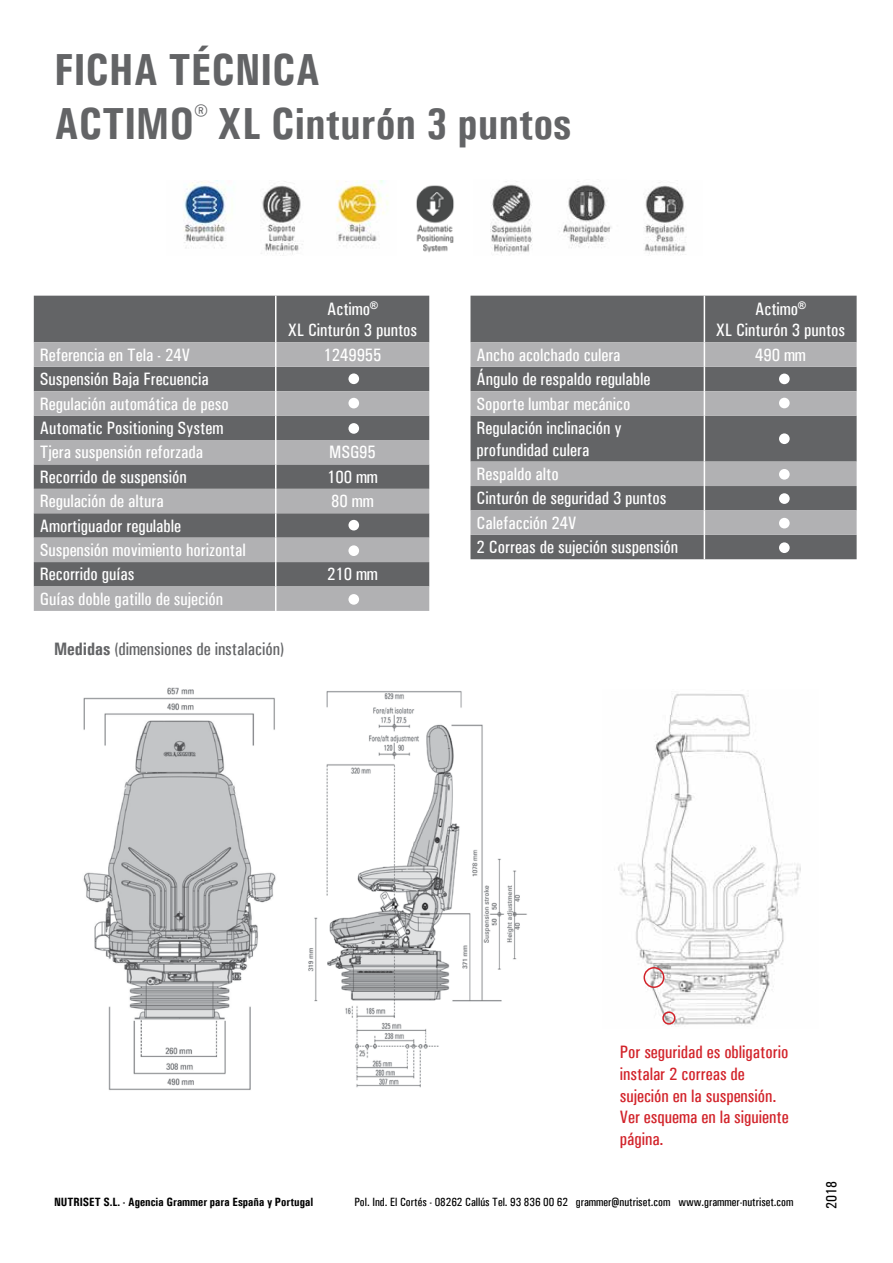
<style>
.page{position:relative;width:893px;height:1263px;background:#fff}
.page>*{position:absolute;margin:0;border:0;box-sizing:border-box;transform-origin:0 0}
.t1{font:700 45px/54px "Univers Condensed";color:#636466}
.t2{font:500 18px/24.5px "Univers Condensed";color:#fff}
.t3{font:500 18px/21.6px "Univers Condensed";color:#d2232a}
.t4{font:500 18px "Univers Condensed";color:#636466}
.t5{font:500 15px "Univers Condensed";color:#000}
.t6{font:500 12px "Univers Condensed";color:#000}
.t7{font:700 12px "Univers Condensed";color:#000}
.s1{font-weight:700}
</style>
<div class="page">
<div style="left:34px;top:296px;width:395px;height:46px;background:#636466"></div>
<svg style="left:34px;top:342px;width:395px;height:269px;background:#8e8f91"></svg>
<hr style="left:275px;top:296px;width:1px;height:46px;background:#fff">
<svg style="left:275px;top:342px;width:1px;height:269px"></svg>
<div style="left:348px;top:373px;width:11px;height:11px;background:#fff;border-radius:50%"></div>
<div style="left:348px;top:398px;width:11px;height:10px;background:#fff;border-radius:50%"></div>
<div style="left:348px;top:423px;width:11px;height:11px;background:#fff;border-radius:50%"></div>
<div style="left:470px;top:296px;width:387px;height:263px;background:#636466"></div>
<svg style="left:470px;top:342px;width:387px;height:193px;background:#8c8c8e"></svg>
<hr style="left:704px;top:296px;width:1px;height:46px;background:#fff">
<svg style="left:704px;top:342px;width:1px;height:74px"></svg>
<hr style="left:704px;top:416px;width:1px;height:46px;background:#fff">
<svg style="left:704px;top:462px;width:1px;height:97px"></svg>
<div style="left:779px;top:374px;width:11px;height:10px;background:#fff;border-radius:50%"></div>
<div style="left:779px;top:433px;width:11px;height:11px;background:#fff;border-radius:50%"></div>
<div style="left:779px;top:469px;width:11px;height:11px;background:#fff;border-radius:50%"></div>
<div style="left:779px;top:493px;width:11px;height:11px;background:#fff;border-radius:50%"></div>
<div style="left:779px;top:518px;width:11px;height:10px;background:#fff;border-radius:50%"></div>
<div style="left:779px;top:398px;width:11px;height:10px;background:#fff;border-radius:50%"></div>
<div style="left:348px;top:520px;width:11px;height:10px;background:#fff;border-radius:50%"></div>
<div style="left:348px;top:545px;width:11px;height:11px;background:#fff;border-radius:50%"></div>
<div style="left:348px;top:594px;width:11px;height:11px;background:#fff;border-radius:50%"></div>
<div style="left:779px;top:542px;width:11px;height:11px;background:#fff;border-radius:50%"></div>
<img style="left:183px;top:180px;width:503px;height:76px">
<img style="left:308px;top:691px;width:219px;height:397px">
<img style="left:83px;top:687px;width:193px;height:403px">
<img style="left:618px;top:694px;width:183px;height:332px">
<div style="left:643px;top:967px;width:21px;height:21px;border:2px solid #d2232a;border-radius:50%"></div>
<div style="left:662px;top:1011px;width:13px;height:14px;border:2px solid #d2232a;border-radius:50%"></div>
<h1 class="t1" style="left:54px;top:42px;width:519px">FICHA TÉCNICA<br>ACTIMO<sup>®</sup> XL Cinturón 3 puntos</h1>
<p class="t2" style="left:288px;top:298px;width:131px;line-height:21.6px;text-align:center">Actimo<sup>®<br></sup>XL Cinturón 3 puntos</p>
<p class="t2" style="left:716px;top:298px;width:131px;line-height:21.6px;text-align:center">Actimo<sup>®<br></sup>XL Cinturón 3 puntos</p>
<p class="t2" style="left:40px;top:342px;width:152px">Referencia en Tela - 24V</p>
<p class="t2" style="left:323px;top:342px;width:60px">1249955</p>
<p class="t2" style="left:40px;top:367px;width:190px">Suspensión Baja Frecuencia<br>Regulación automática de peso<br>Automatic Positioning System<br>Tjera suspensión reforzada</p>
<p class="t2" style="left:329px;top:440px;width:48px">MSG95</p>
<p class="t2" style="left:40px;top:464px;width:149px">Recorrido de suspensión</p>
<p class="t2" style="left:327px;top:464px;width:52px">100 mm</p>
<p class="t2" style="left:40px;top:489px;width:125px">Regulación de altura</p>
<p class="t2" style="left:331px;top:489px;width:44px">80 mm</p>
<p class="t2" style="left:40px;top:513px;width:207px">Amortiguador regulable<br>Suspensión movimiento horizontal<br>Recorrido guías</p>
<p class="t2" style="left:327px;top:562px;width:52px">210 mm</p>
<p class="t2" style="left:40px;top:587px;width:185px">Guías doble gatillo de sujeción</p>
<p class="t4" style="left:54px;top:638px;width:232px"><span class="s1">Medidas</span> (dimensiones de instalación)</p>
<p class="t2" style="left:476px;top:342px;width:146px">Ancho acolchado culera</p>
<p class="t2" style="left:755px;top:342px;width:52px">490 mm</p>
<p class="t2" style="left:476px;top:367px;width:175px">Ángulo de respaldo regulable<br>Soporte lumbar mecánico<br>Regulación inclinación y</p>
<p class="t2" style="left:476px;top:437px;width:203px">profundidad culera<br>Respaldo alto<br>Cinturón de seguridad 3 puntos<br>Calefacción 24V<br>2 Correas de sujeción suspensión</p>
<p class="t3" style="left:620px;top:1041px;width:170px">Por seguridad es obligatorio instalar 2 correas de sujeción en la suspensión.<br>Ver esquema en la siguiente página.</p>
<p class="t7" style="left:54px;top:1194px;width:261px">NUTRISET S.L. - Agencia Grammer para España y Portugal</p>
<p class="t6" style="left:354px;top:1195px;width:440px">Pol. Ind. El Cortés - 08262 Callús Tel. 93 836 00 62 grammer@nutriset.com www.grammer-nutriset.com</p>
<p class="t5" style="left:822px;top:1209px;width:29px;rotate:-90deg">2018</p>
</div>
